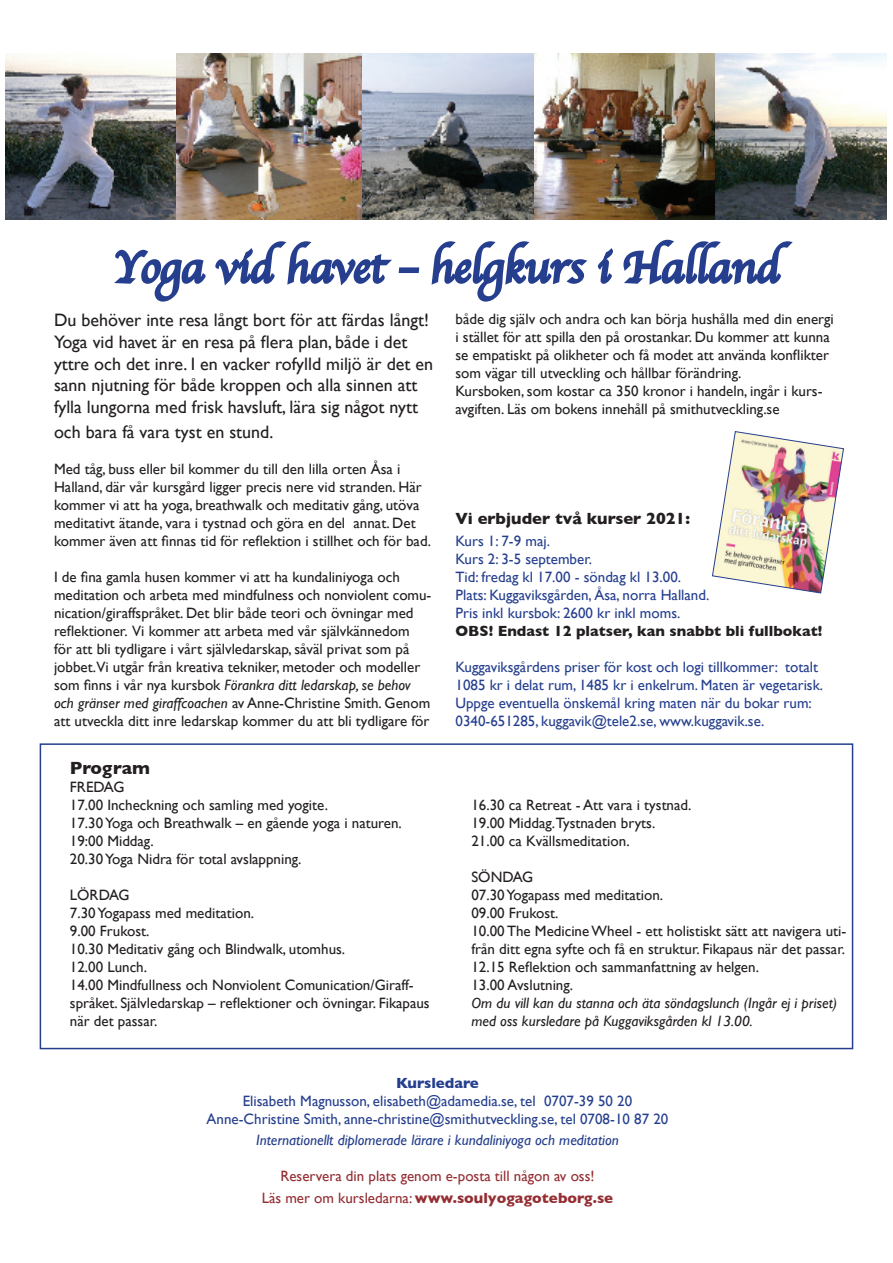
<style>
.page{position:relative;width:893px;height:1263px;background:#fff}
.page>*{position:absolute;margin:0;border:0;box-sizing:border-box;transform-origin:0 0}
.t1{font:45px "Apple Chancery";color:#253f8e}
.t2{font:18px/21.6px "Gill Sans";color:#231f20}
.t3{font:700 18px "Gill Sans";color:#231f20}
.t4{font:700 16.5px "Gill Sans";color:#231f20}
.t5{font:15px/18px "Gill Sans";color:#231f20}
.t6{font:15px/18px "Gill Sans";color:#253f8e}
.t7{font:italic 15px/18px "Gill Sans";color:#231f20}
.t8{font:15px/21.6px "Gill Sans";color:#942e33;text-align:center}
.t9{font:italic 15px "Gill Sans";color:#253f8e}
.t10{font:700 15px "Gill Sans";color:#231f20}
.t11{font:700 15px "Gill Sans";color:#253f8e}
.s1{font-style:italic}
.s2{font-weight:700}
</style>
<div class="page">
<img style="left:712px;top:431px;width:132px;height:162px">
<div style="left:40px;top:743px;width:813px;height:306px;border:2px solid #253f8e"></div>
<img style="left:6px;top:54px;width:880px;height:166px">
<svg style="left:110px;top:209px;width:286px;height:93px"></svg>
<div style="left:399px;top:267px;width:20px;height:6px;border:3px solid #253f8e"></div>
<svg style="left:430px;top:200px;width:160px;height:102px"></svg>
<svg style="left:597px;top:248px;width:16px;height:36px"></svg>
<svg style="left:620px;top:203px;width:175px;height:82px"></svg>
<h1 class="t1" style="left:114px;top:231px;width:667px">Yoga vid havet – helgkurs i Halland</h1>
<p class="t2" style="left:54px;top:309px;width:381px">Du behöver inte resa långt bort för att färdas långt!<br>Yoga vid havet är en resa på flera plan, både i det yttre och det inre. I en vacker rofylld miljö är det en sann njutning för både kroppen och alla sinnen att fylla lungorna med frisk havsluft, lära sig något nytt</p>
<p class="t2" style="left:54px;top:421px;width:221px">och bara få vara tyst en stund.</p>
<p class="t5" style="left:54px;top:460px;width:378px">Med tåg, buss eller bil kommer du till den lilla orten Åsa i Halland, där vår kursgård ligger precis nere vid stranden. Här kommer vi att ha yoga, breathwalk och meditativ gång, utöva meditativt ätande, vara i tystnad och göra en del annat. Det kommer även att finnas tid för reflektion i stillhet och för bad.</p>
<p class="t5" style="left:54px;top:568px;width:379px">I de fina gamla husen kommer vi att ha kundaliniyoga och meditation och arbeta med mindfulness och nonviolent comu&shy;nication/giraffspråket. Det blir både teori och övningar med reflektioner. Vi kommer att arbeta med vår självkännedom<br>för att bli tydligare i vårt självledarskap, såväl privat som på jobbet.Vi utgår från kreativa tekniker, metoder och modeller som finns i vår nya kursbok <span class="s1">Förankra ditt ledarskap, se behov och gränser med giraffcoachen</span> av Anne-Christine Smith. Genom att utveckla ditt inre ledarskap kommer du att bli tydligare för</p>
<p class="t5" style="left:455px;top:310px;width:380px">både dig själv och andra och kan börja hushålla med din energi i stället för att spilla den på orostankar. Du kommer att kunna se empatiskt på olikheter och få modet att använda konflikter som vägar till utveckling och hållbar förändring.<br>Kursboken, som kostar ca 350 kronor i handeln, ingår i kurs&shy;avgiften. Läs om bokens innehåll på smithutveckling.se</p>
<p class="t4" style="left:455px;top:505px;width:236px">Vi erbjuder två kurser 2021:</p>
<p class="t6" style="left:455px;top:532px;width:255px">Kurs 1: 7-9 maj.<br>Kurs 2: 3-5 september.<br>Tid: fredag kl 17.00 - söndag kl 13.00.<br>Plats: Kuggaviksgården, Åsa, norra Halland.<br>Pris inkl kursbok: 2600 kr inkl moms.</p>
<p class="t10" style="left:455px;top:619px;width:368px">OBS! Endast 12 platser, kan snabbt bli fullbokat!</p>
<p class="t6" style="left:455px;top:658px;width:369px">Kuggaviksgårdens priser för kost och logi tillkommer: totalt 1085 kr i delat rum, 1485 kr i enkelrum. Maten är vegetarisk.<br>Uppge eventuella önskemål kring maten när du bokar rum:<br>0340-651285, kuggavik@tele2.se, www.kuggavik.se.</p>
<p class="t3" style="left:70px;top:754px;width:82px">Program</p>
<p class="t5" style="left:70px;top:778px;width:333px">FREDAG<br>17.00 Incheckning och samling med yogite.<br>17.30 Yoga och Breathwalk – en gående yoga i naturen.<br>19:00 Middag.<br>20.30 Yoga Nidra för total avslappning.</p>
<p class="t5" style="left:70px;top:886px;width:361px">LÖRDAG<br>7.30 Yogapass med meditation.<br>9.00 Frukost.<br>10.30 Meditativ gång och Blindwalk, utomhus.<br>12.00 Lunch.<br>14.00 Mindfullness och Nonviolent Comunication/Giraff&shy;språket. Självledarskap – reflektioner och övningar. Fikapaus när det passar.</p>
<p class="t5" style="left:471px;top:796px;width:222px">16.30 ca Retreat - Att vara i tystnad.<br>19.00 Middag.Tystnaden bryts.<br>21.00 ca Kvällsmeditation.</p>
<p class="t5" style="left:471px;top:868px;width:376px">SÖNDAG<br>07.30 Yogapass med meditation.<br>09.00 Frukost.<br>10.00 The Medicine Wheel - ett holistiskt sätt att navigera uti&shy;från ditt egna syfte och få en struktur. Fikapaus när det passar.<br>12.15 Reflektion och sammanfattning av helgen.<br>13.00 Avslutning.</p>
<p class="t7" style="left:471px;top:994px;width:367px">Om du vill kan du stanna och äta söndagslunch (Ingår ej i priset) med oss kursledare på Kuggaviksgården kl 13.00.</p>
<p class="t11" style="left:396px;top:1071px;width:84px">Kursledare</p>
<p class="t6" style="left:207px;top:1092px;width:463px;text-align:center">Elisabeth Magnusson, elisabeth@adamedia.se, tel 0707-39 50 20<br>Anne-Christine Smith, anne-christine@smithutveckling.se, tel 0708-10 87 20</p>
<p class="t9" style="left:256px;top:1132px;width:364px">Internationellt diplomerade lärare i kundaliniyoga och meditation</p>
<p class="t8" style="left:262px;top:1165px;width:353px">Reservera din plats genom e-posta till någon av oss!<br>Läs mer om kursledarna: <span class="s2">www.soulyogagoteborg.se</span></p>
</div>
